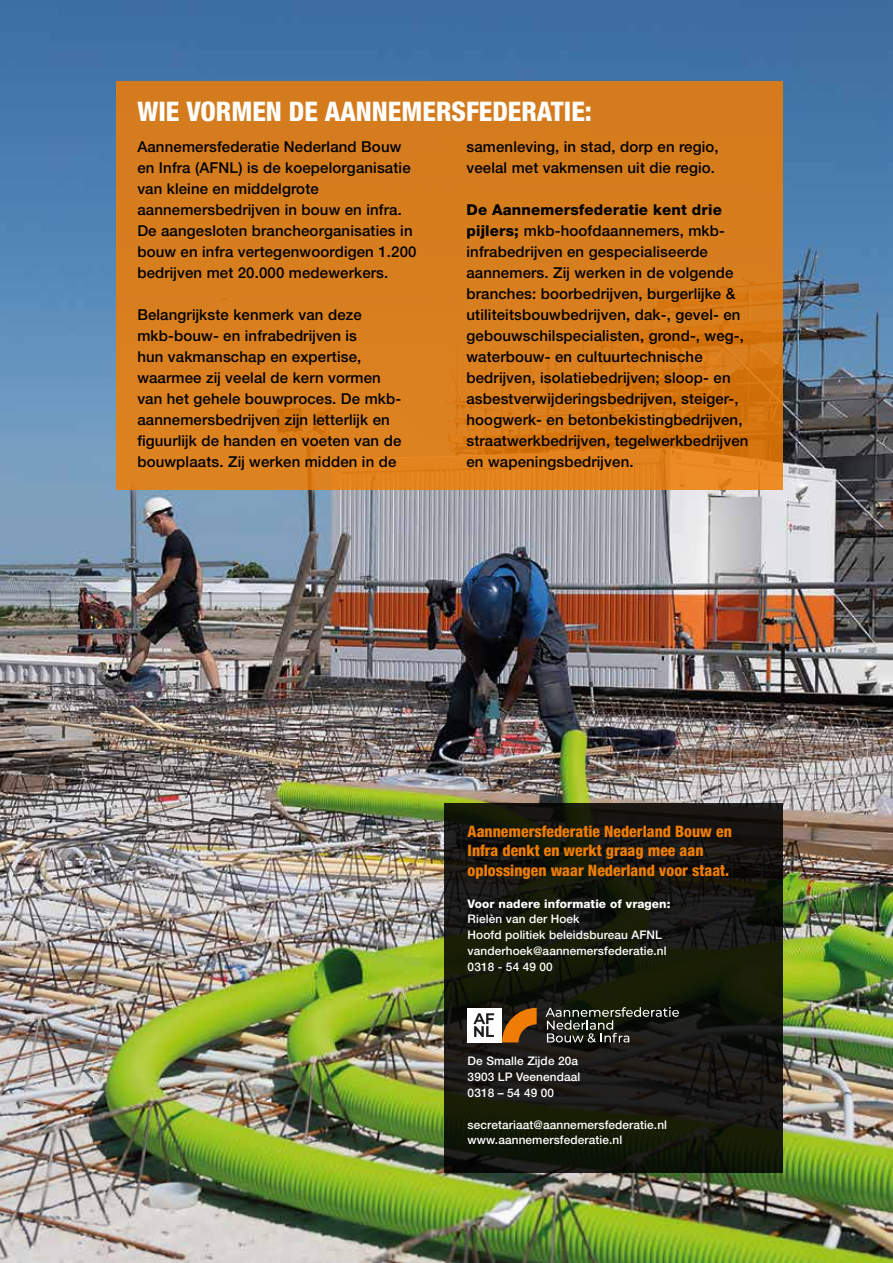
<style>
.page{position:relative;width:893px;height:1263px;background:#fff}
.page>*{position:absolute;margin:0;border:0;box-sizing:border-box;transform-origin:0 0}
.t1{font:800 condensed 27px "Helvetica Neue LT Pro";color:#fff}
.t2{font:800 condensed 15.75px/19.6px "Helvetica Neue LT Pro";color:#ef7d04}
.t3{font:500 15px/21px "Helvetica Neue LT Pro";letter-spacing:.01em;color:#000}
.t4{font:500 11.85px/15.8px "Helvetica Neue LT Pro";letter-spacing:.01em;color:#fff}
.t5{font:800 11.85px "Helvetica Neue LT Pro";letter-spacing:.01em;color:#fff}
.s1{font-weight:800}
</style>
<div class="page">
<img style="left:0;top:0;width:893px;height:1263px">
<svg style="left:116px;top:81px;width:667px;height:409px;background:#d77d1c"></svg>
<svg style="left:444px;top:804px;width:339px;height:369px;background:#15170d"></svg>
<div style="left:467px;top:1008px;width:35px;height:34px;background:#fff"></div>
<svg style="left:473px;top:1013px;width:21px;height:24px"></svg>
<svg style="left:502px;top:1008px;width:35px;height:34px"></svg>
<svg style="left:546px;top:1007px;width:133px;height:35px;background:#3b3e36"></svg>
<h1 class="t1" style="left:137px;top:95px;width:456px">WIE VORMEN DE AANNEMERSFEDERATIE:</h1>
<p class="t3" style="left:137px;top:136px;width:281px">Aannemersfederatie Nederland Bouw en Infra (AFNL) is de koepelorganisatie van kleine en middelgrote aannemersbedrijven in bouw en infra.<br>De aangesloten brancheorganisaties in bouw en infra vertegenwoordigen 1.200 bedrijven met 20.000 medewerkers.</p>
<p class="t3" style="left:137px;top:304px;width:265px">Belangrijkste kenmerk van deze mkb-bouw- en infrabedrijven is<br>hun vakmanschap en expertise, waarmee zij veelal de kern vormen van het gehele bouwproces. De mkb&shy;aannemersbedrijven zijn letterlijk en figuurlijk de handen en voeten van de bouwplaats. Zij werken midden in de</p>
<p class="t3" style="left:466px;top:136px;width:254px">samenleving, in stad, dorp en regio, veelal met vakmensen uit die regio.</p>
<p class="t3" style="left:466px;top:199px;width:283px"><span class="s1">De Aannemersfederatie kent drie pijlers;</span> mkb-hoofdaannemers, mkb&shy;infrabedrijven en gespecialiseerde aannemers. Zij werken in de volgende branches: boorbedrijven, burgerlijke &amp; utiliteitsbouwbedrijven, dak-, gevel- en gebouwschilspecialisten, grond-, weg-, waterbouw- en cultuurtechnische bedrijven, isolatiebedrijven; sloop- en asbestverwijderingsbedrijven, steiger-, hoogwerk- en betonbekistingbedrijven, straatwerkbedrijven, tegelwerkbedrijven en wapeningsbedrijven.</p>
<p class="t2" style="left:468px;top:821px;width:266px">Aannemersfederatie Nederland Bouw en<br>Infra denkt en werkt graag mee aan oplossingen waar Nederland voor staat.</p>
<p class="t5" style="left:468px;top:896px;width:204px">Voor nadere informatie of vragen:</p>
<p class="t4" style="left:468px;top:911px;width:200px">Rielèn van der Hoek<br>Hoofd politiek beleidsbureau AFNL vanderhoek@aannemersfederatie.nl<br>0318 - 54 49 00</p>
<p class="t4" style="left:468px;top:1053px;width:114px">De Smalle Zijde 20a<br>3903 LP Veenendaal<br>0318 – 54 49 00</p>
<p class="t4" style="left:468px;top:1116px;width:201px">secretariaat@aannemersfederatie.nl www.aannemersfederatie.nl</p>
</div>
